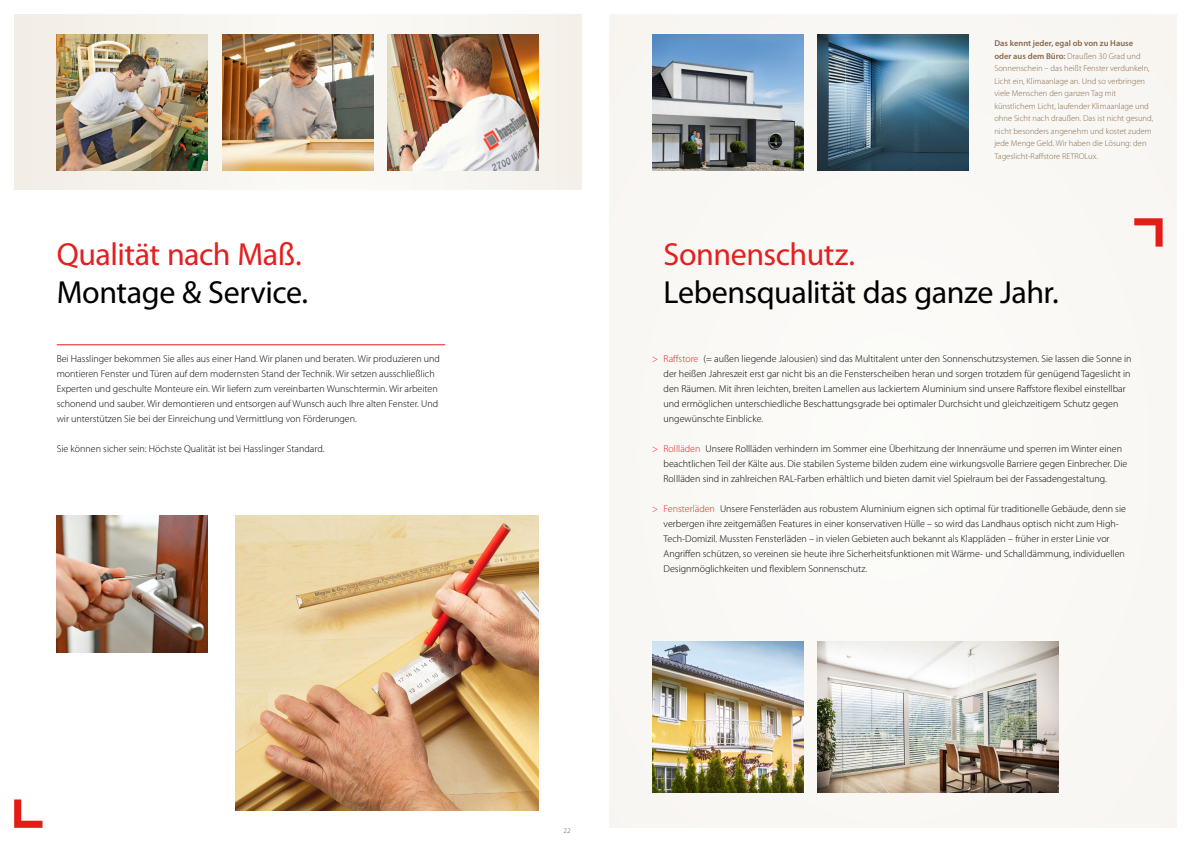
<style>
.page{position:relative;width:1191px;height:842px;background:#fff}
.page>*{position:absolute;margin:0;border:0;box-sizing:border-box;transform-origin:0 0}
.t1{font:32px "Myriad Pro";letter-spacing:-.015em;color:#000}
.t2{font:32px "Myriad Pro";letter-spacing:-.015em;color:#e41f1f}
.t3{font:300 10px/15px "Myriad Pro";color:#000}
.t4{font:300 8.5px/12.5px "Myriad Pro";color:#84684b}
.t5{font:300 7.5px "Myriad Pro";color:#565656}
.s1{font-weight:600}
.s2{color:#e41f1f}
</style>
<div class="page">
<div style="left:14px;top:14px;width:567px;height:176px;background:#f5f2ec"></div>
<div style="left:609px;top:14px;width:567px;height:814px;background:#faf8f5"></div>
<svg style="left:1134px;top:218px;width:28px;height:29px"></svg>
<svg style="left:14px;top:799px;width:29px;height:29px"></svg>
<hr style="left:57px;top:345px;width:388px;height:1px;background:#e41f1f">
<img style="left:387px;top:34px;width:152px;height:136px">
<img style="left:222px;top:34px;width:151px;height:136px">
<img style="left:57px;top:34px;width:151px;height:136px">
<img style="left:57px;top:516px;width:151px;height:136px">
<img style="left:235px;top:516px;width:304px;height:295px">
<img style="left:817px;top:34px;width:152px;height:136px">
<img style="left:652px;top:34px;width:151px;height:136px">
<img style="left:652px;top:641px;width:151px;height:151px">
<img style="left:817px;top:641px;width:241px;height:151px">
<h1 class="t2" style="left:57px;top:234px;width:246px">Qualität nach Maß.</h1>
<h1 class="t1" style="left:57px;top:273px;width:253px">Montage &amp; Service.</h1>
<p class="t3" style="left:57px;top:351px;width:385px">Bei Hasslinger bekommen Sie alles aus einer Hand. Wir planen und beraten. Wir produzieren und montieren Fenster und Türen auf dem modernsten Stand der Technik. Wir setzen ausschließlich Experten und geschulte Monteure ein. Wir liefern zum vereinbarten Wunschtermin. Wir arbeiten schonend und sauber. Wir demontieren und entsorgen auf Wunsch auch Ihre alten Fenster. Und wir unterstützen Sie bei der Einreichung und Vermittlung von Förderungen.</p>
<p class="t3" style="left:57px;top:441px;width:269px">Sie können sicher sein: Höchste Qualität ist bei Hasslinger Standard.</p>
<p class="t4" style="left:994px;top:37px;width:160px"><span class="s1">Das kennt jeder, egal ob von zu Hause<br>oder aus dem Büro:</span> Draußen 30 Grad und Sonnenschein – das heißt Fenster verdunkeln, Licht ein, Klimaanlage an. Und so verbringen viele Menschen den ganzen Tag mit künstlichem Licht, laufender Klimaanlage und ohne Sicht nach draußen. Das ist nicht gesund, nicht besonders angenehm und kostet zudem jede Menge Geld. Wir haben die Lösung: den Tageslicht-Raffstore RETROLux.</p>
<h1 class="t2" style="left:663px;top:234px;width:193px">Sonnenschutz.</h1>
<h1 class="t1" style="left:663px;top:273px;width:397px">Lebensqualität das ganze Jahr.</h1>
<p class="t3" style="left:663px;top:351px;width:469px;text-indent:-11px"><span class="s2">&gt; Raffstore</span> (= außen liegende Jalousien) sind das Multitalent unter den Sonnenschutzsystemen. Sie lassen die Sonne in der heißen Jahreszeit erst gar nicht bis an die Fensterscheiben heran und sorgen trotzdem für genügend Tageslicht in den Räumen. Mit ihren leichten, breiten Lamellen aus lackiertem Aluminium sind unsere Raffstore flexibel einstellbar und ermöglichen unterschiedliche Beschattungsgrade bei optimaler Durchsicht und gleichzeitigem Schutz gegen ungewünschte Einblicke.</p>
<p class="t3" style="left:663px;top:441px;width:465px;text-indent:-11px"><span class="s2">&gt; Rollläden</span> Unsere Rollläden verhindern im Sommer eine Überhitzung der Innenräume und sperren im Winter einen beachtlichen Teil der Kälte aus. Die stabilen Systeme bilden zudem eine wirkungsvolle Barriere gegen Einbrecher. Die<br>Rollläden sind in zahlreichen RAL-Farben erhältlich und bieten damit viel Spielraum bei der Fassadengestaltung.</p>
<p class="t3" style="left:663px;top:501px;width:464px;text-indent:-11px"><span class="s2">&gt; Fensterläden</span> Unsere Fensterläden aus robustem Aluminium eignen sich optimal für traditionelle Gebäude, denn sie verbergen ihre zeitgemäßen Features in einer konservativen Hülle – so wird das Landhaus optisch nicht zum High-Tech-Domizil. Mussten Fensterläden – in vielen Gebieten auch bekannt als Klappläden – früher in erster Linie vor Angriffen schützen, so vereinen sie heute ihre Sicherheitsfunktionen mit Wärme- und Schalldämmung, individuellen Designmöglichkeiten und flexiblem Sonnenschutz.</p>
<p class="t5" style="left:563px;top:826px;width:9px">22</p>
</div>
